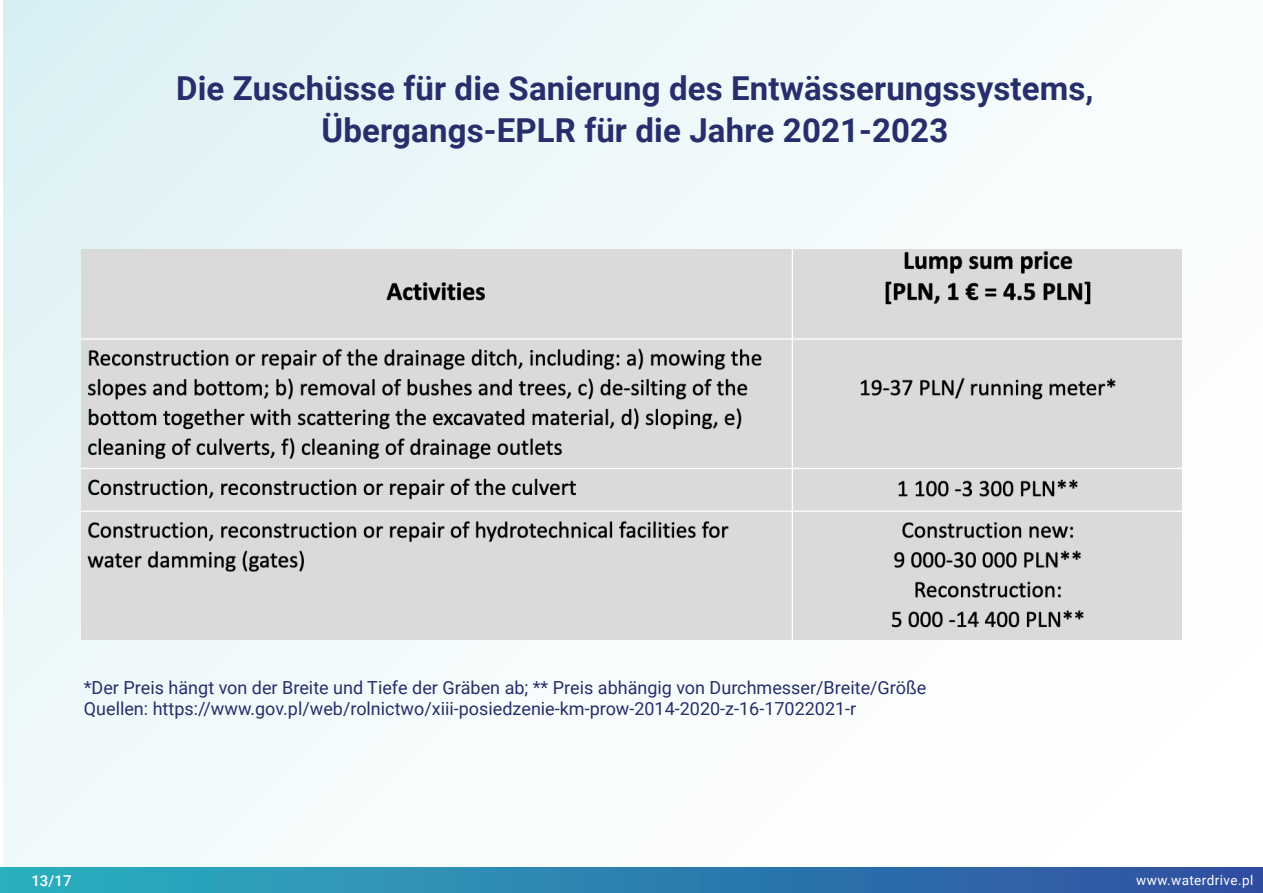
<style>
.page{position:relative;width:1263px;height:893px;background:#fff}
.page>*{position:absolute;margin:0;border:0;box-sizing:border-box;transform-origin:0 0}
.t1{font:700 33px/42px "Roboto";letter-spacing:.005em;color:#262f6b;text-align:center}
.t2{font:18px/21px "Roboto";color:#262f6b}
.t3{font:500 15px "Roboto";color:#fff}
.t4{font:13.5px "Roboto";letter-spacing:.03em;color:#fff}
</style>
<div class="page">
<div style="left:3px;top:0;width:1260px;height:891px;background:linear-gradient(to right,#e6f5f8,#fefefe)"></div>
<div style="left:0;top:868px;width:1263px;height:25px;background:linear-gradient(to right,#2bb2c0,#2f4ea1)"></div>
<img style="left:81px;top:250px;width:1100px;height:389px">
<h1 class="t1" style="left:176px;top:66px;width:919px">Die Zuschüsse für die Sanierung des Entwässerungssystems,<br>Übergangs-EPLR für die Jahre 2021-2023</h1>
<p class="t2" style="left:84px;top:676px;width:844px">*Der Preis hängt von der Breite und Tiefe der Gräben ab; ** Preis abhängig von Durchmesser/Breite/Größe<br>Quellen: https://www.gov.pl/web/rolnictwo/xiii-posiedzenie-km-prow-2014-2020-z-16-17022021-r</p>
<p class="t3" style="left:31px;top:870px;width:42px">13/17</p>
<p class="t4" style="left:1136px;top:870px;width:119px">www.waterdrive.pl</p>
</div>
